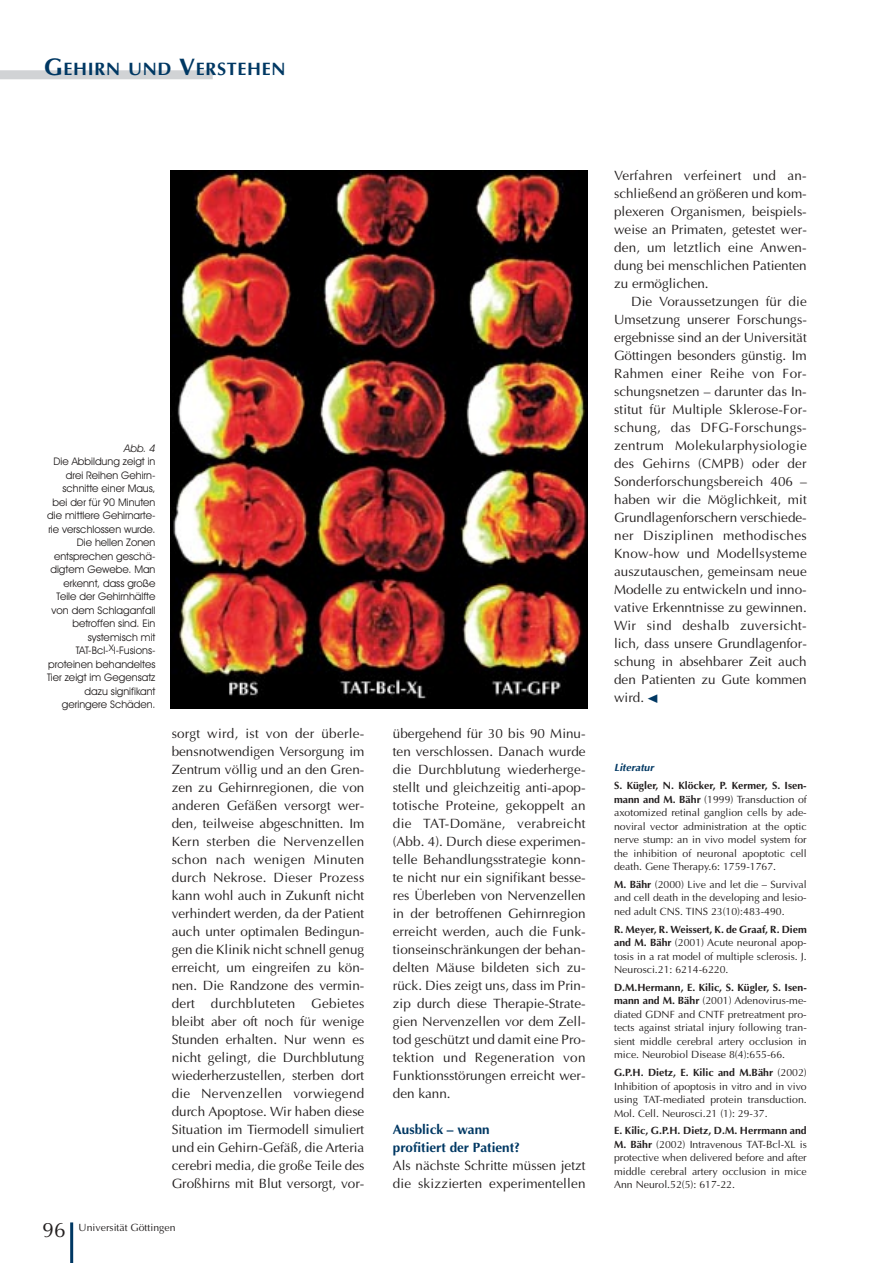
<style>
.page{position:relative;width:893px;height:1263px;background:#fff}
.page>*{position:absolute;margin:0;border:0;box-sizing:border-box;transform-origin:0 0}
.t1{font:21px "Optima";color:#231f1f}
.t2{font:700 18px "Optima";letter-spacing:.035em;color:#003863}
.t3{font:13.5px/18px "Optima";color:#231f1f;text-align:justify}
.t4{font:700 13.5px/18px "Optima";color:#003863}
.t5{font:10.5px/13.5px "Optima";color:#231f1f;text-align:justify}
.t6{font:10.5px/13.5px "Avant Garde IT Cby BT";color:#231f1f;text-align:right}
.t7{font:italic 700 10.5px "Optima";color:#003863}
.t8{font:italic 10.5px "Avant Garde IT Cby BT";color:#231f1f}
.s1{font-size:24px}
.s2{font-weight:700}
</style>
<div class="page">
<hr style="left:70px;top:1222px;width:3px;height:41px;background:#003863">
<div style="left:0;top:70px;width:213px;height:9px;background:#d1d3d5"></div>
<img style="left:170px;top:170px;width:417px;height:539px">
<h2 class="t2" style="left:44px;top:61px;width:243px"><span class="s1">G</span>EHIRN UND <span class="s1">V</span>ERSTEHEN</h2>
<p class="t8" style="left:124px;top:444px;width:33px">Abb. 4</p>
<p class="t6" style="left:47px;top:456px;width:110px">Die Abbildung zeigt in drei Reihen Gehirn&shy;schnitte einer Maus, bei der für 90 Minuten die mittlere Gehirnarte&shy;rie verschlossen wurde.<br>Die hellen Zonen entsprechen geschä&shy;digtem Gewebe. Man erkennt, dass große<br>Teile der Gehirnhälfte von dem Schlaganfall betroffen sind. Ein systemisch mit<br>TAT-Bcl-<sup>X</sup>l-Fusions&shy;proteinen behandeltes<br>Tier zeigt im Gegensatz dazu signifikant geringere Schäden.</p>
<p class="t3" style="left:172px;top:726px;width:194px">sorgt wird, ist von der überle&shy;bensnotwendigen Versorgung im Zentrum völlig und an den Gren&shy;zen zu Gehirnregionen, die von anderen Gefäßen versorgt wer&shy;den, teilweise abgeschnitten. Im Kern sterben die Nervenzellen schon nach wenigen Minuten durch Nekrose. Dieser Prozess kann wohl auch in Zukunft nicht verhindert werden, da der Patient auch unter optimalen Bedingun&shy;gen die Klinik nicht schnell genug erreicht, um eingreifen zu kön&shy;nen. Die Randzone des vermin&shy;dert durchbluteten Gebietes bleibt aber oft noch für wenige Stunden erhalten. Nur wenn es nicht gelingt, die Durchblutung wiederherzustellen, sterben dort die Nervenzellen vorwiegend durch Apoptose. Wir haben diese Situation im Tiermodell simuliert und ein Gehirn-Gefäß, die Arteria cerebri media, die große Teile des Großhirns mit Blut versorgt, vor-</p>
<p class="t3" style="left:393px;top:726px;width:194px">übergehend für 30 bis 90 Minu&shy;ten verschlossen. Danach wurde die Durchblutung wiederherge&shy;stellt und gleichzeitig anti-apop&shy;totische Proteine, gekoppelt an die TAT-Domäne, verabreicht (Abb. 4). Durch diese experimen&shy;telle Behandlungsstrategie konn&shy;te nicht nur ein signifikant besse&shy;res Überleben von Nervenzellen in der betroffenen Gehirnregion erreicht werden, auch die Funk&shy;tionseinschränkungen der behan&shy;delten Mäuse bildeten sich zu&shy;rück. Dies zeigt uns, dass im Prin&shy;zip durch diese Therapie-Strate&shy;gien Nervenzellen vor dem Zell&shy;tod geschützt und damit eine Pro&shy;tektion und Regeneration von Funktionsstörungen erreicht wer&shy;den kann.</p>
<p class="t4" style="left:393px;top:1122px;width:129px">Ausblick – wann profitiert der Patient?</p>
<p class="t3" style="left:393px;top:1158px;width:194px">Als nächste Schritte müssen jetzt die skizzierten experimentellen</p>
<h1 class="t1" style="left:43px;top:1221px;width:25px">96</h1>
<p class="t5" style="left:79px;top:1221px;width:98px">Universität Göttingen</p>
<p class="t3" style="left:614px;top:168px;width:194px">Verfahren verfeinert und an&shy;schließend an größeren und kom&shy;plexeren Organismen, beispiels&shy;weise an Primaten, getestet wer&shy;den, um letztlich eine Anwen&shy;dung bei menschlichen Patienten zu ermöglichen.</p>
<p class="t3" style="left:614px;top:294px;width:194px;text-indent:17px">Die Voraussetzungen für die Umsetzung unserer Forschungs&shy;ergebnisse sind an der Universität Göttingen besonders günstig. Im Rahmen einer Reihe von For&shy;schungsnetzen – darunter das In&shy;stitut für Multiple Sklerose-For&shy;schung, das DFG-Forschungs&shy;zentrum Molekularphysiologie des Gehirns (CMPB) oder der Sonderforschungsbereich 406 – haben wir die Möglichkeit, mit Grundlagenforschern verschiede&shy;ner Disziplinen methodisches Know-how und Modellsysteme auszutauschen, gemeinsam neue Modelle zu entwickeln und inno&shy;vative Erkenntnisse zu gewinnen.<br>Wir sind deshalb zuversicht&shy;lich, dass unsere Grundlagenfor&shy;schung in absehbarer Zeit auch den Patienten zu Gute kommen wird.</p>
<p class="t7" style="left:614px;top:764px;width:41px">Literatur</p>
<p class="t5" style="left:614px;top:780px;width:194px"><span class="s2">S. Kügler, N. Klöcker, P. Kermer, S. Isen&shy;mann and M. Bähr</span> (1999) Transduction of axotomized retinal ganglion cells by ade&shy;noviral vector administration at the optic nerve stump: an in vivo model system for the inhibition of neuronal apoptotic cell death. Gene Therapy.6: 1759-1767.</p>
<p class="t5" style="left:614px;top:879px;width:194px"><span class="s2">M. Bähr</span> (2000) Live and let die – Survival and cell death in the developing and lesio&shy;ned adult CNS. TINS 23(10):483-490.</p>
<p class="t5" style="left:614px;top:923px;width:194px"><span class="s2">R. Meyer, R. Weissert, K. de Graaf, R. Diem and M. Bähr</span> (2001) Acute neuronal apop&shy;tosis in a rat model of multiple sclerosis. J.<br>Neurosci.21: 6214-6220.</p>
<p class="t5" style="left:614px;top:982px;width:194px"><span class="s2">D.M.Hermann, E. Kilic, S. Kügler, S. Isen&shy;mann and M. Bähr</span> (2001) Adenovirus-me&shy;diated GDNF and CNTF pretreatment pro&shy;tects against striatal injury following tran&shy;sient middle cerebral artery occlusion in mice. Neurobiol Disease 8(4):655-66.</p>
<p class="t5" style="left:614px;top:1067px;width:194px"><span class="s2">G.P.H. Dietz, E. Kilic and M.Bähr</span> (2002)<br>Inhibition of apoptosis in vitro and in vivo using TAT-mediated protein transduction.<br>Mol. Cell. Neurosci.21 (1): 29-37.</p>
<p class="t5" style="left:614px;top:1125px;width:194px"><span class="s2">E. Kilic, G.P.H. Dietz, D.M. Herrmann and M. Bähr</span> (2002) Intravenous TAT-Bcl-XL is protective when delivered before and after middle cerebral artery occlusion in mice Ann Neurol.52(5): 617-22.</p>
</div>
